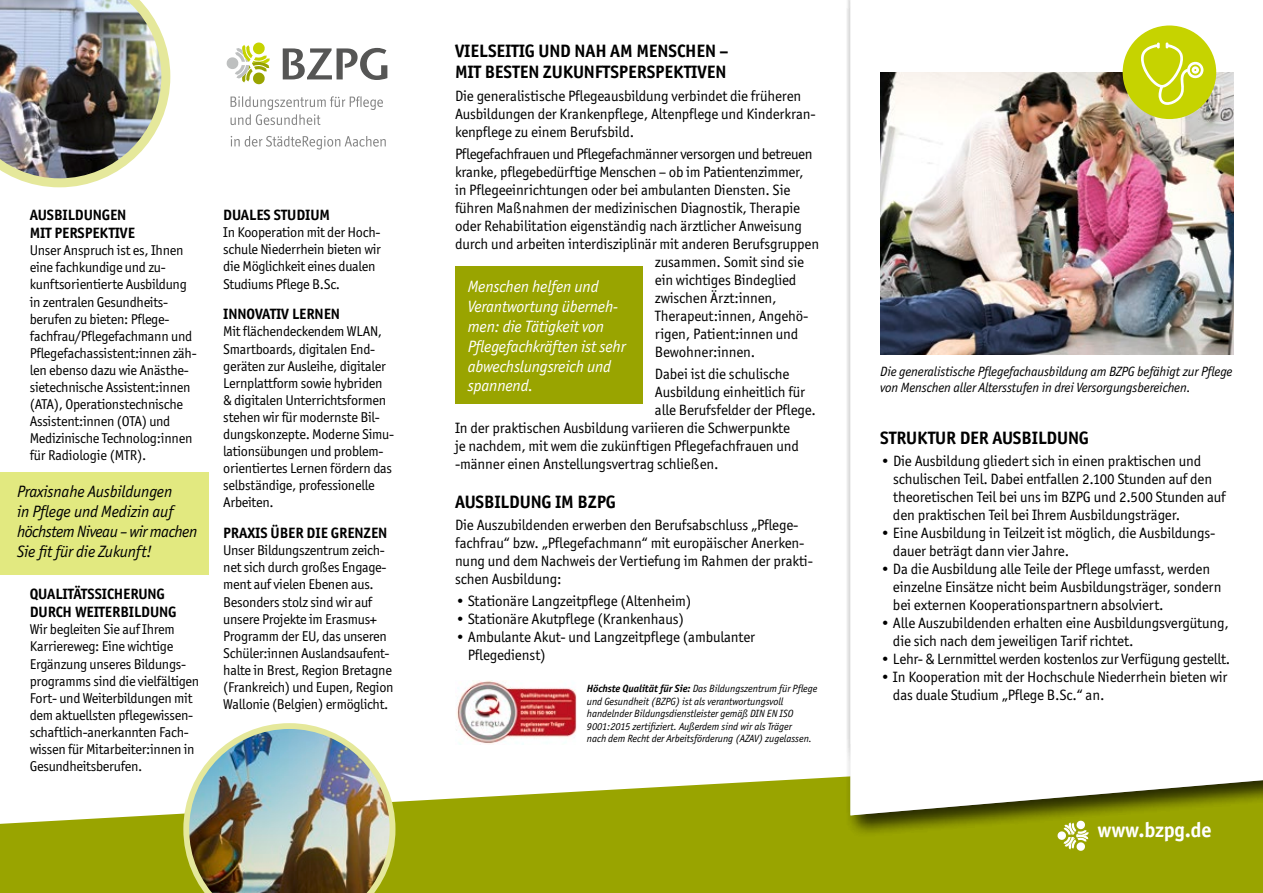
<style>
.page{position:relative;width:1263px;height:893px;background:#fff}
.page>*{position:absolute;margin:0;border:0;box-sizing:border-box;transform-origin:0 0}
.t1{font:700 21px "ITC Officina Sans";letter-spacing:-.01em;color:#fff}
.t2{font:700 18px/21.6px "ITC Officina Sans";letter-spacing:-.005em;color:#000}
.t3{font:italic 16.5px/19.8px "ITC Officina Sans";letter-spacing:-.01em;color:#fff}
.t4{font:italic 16.5px/19.8px "ITC Officina Sans";letter-spacing:-.01em;color:#000}
.t5{font:15px/18px "ITC Officina Sans";letter-spacing:-.01em;color:#000}
.t6{font:700 15px/18px "ITC Officina Sans";letter-spacing:-.005em;color:#000}
.t7{font:15px "ITC Officina Sans";letter-spacing:-.03em;color:#000}
.t8{font:14.25px/17.1px "ITC Officina Sans";letter-spacing:-.02em;color:#000}
.t9{font:italic 13.5px/16.2px "ITC Officina Sans";letter-spacing:-.01em;color:#000}
.t10{font:italic 10.5px/12.6px "ITC Officina Sans";letter-spacing:-.005em;color:#000}
.s1{font-weight:700}
</style>
<div class="page">
<svg style="left:0;top:776px;width:1263px;height:117px;fill:#99a400"></svg>
<img style="left:183px;top:723px;width:212px;height:170px">
<img style="left:0;top:0;width:170px;height:187px">
<div style="left:845px;top:0;width:418px;height:838px;background:#000;opacity:.5"></div>
<svg style="left:850px;top:0;width:413px;height:815px"></svg>
<div style="left:455px;top:267px;width:187px;height:137px;background:#99a400"></div>
<img style="left:880px;top:72px;width:353px;height:282px">
<svg style="left:1057px;top:821px;width:32px;height:30px"></svg>
<svg style="left:231px;top:136px;width:155px;height:13px"></svg>
<svg style="left:231px;top:96px;width:152px;height:29px"></svg>
<svg style="left:226px;top:43px;width:44px;height:41px"></svg>
<svg style="left:283px;top:48px;width:104px;height:32px"></svg>
<div style="left:0;top:472px;width:208px;height:102px;background:#e2e980"></div>
<div style="left:1123px;top:26px;width:93px;height:93px;background:#c6d300;border-radius:50%"></div>
<svg style="left:1141px;top:42px;width:62px;height:63px"></svg>
<img style="left:456px;top:680px;width:121px;height:64px">
<p class="t6" style="left:30px;top:206px;width:107px">AUSBILDUNGEN<br>MIT PERSPEKTIVE</p>
<p class="t8" style="left:30px;top:242px;width:168px">Unser Anspruch ist es, Ihnen eine fachkundige und zu&shy;kunftsorientierte Ausbildung in zentralen Gesundheits&shy;berufen zu bieten: Pflege&shy;fachfrau/Pflegefachmann und<br>Pflegefachassistent:innen zäh&shy;len ebenso dazu wie Anästhe&shy;sietechnische Assistent:innen (ATA), Operationstechnische<br>Assistent:innen (OTA) und<br>Medizinische Technolog:innen für Radiologie (MTR).</p>
<p class="t4" style="left:17px;top:482px;width:182px">Praxisnahe Ausbildungen<br>in Pflege und Medizin auf höchstem Niveau – wir machen<br>Sie fit für die Zukunft!</p>
<p class="t6" style="left:30px;top:585px;width:148px">QUALITÄTSSICHERUNG<br>DURCH WEITERBILDUNG</p>
<p class="t8" style="left:30px;top:621px;width:171px">Wir begleiten Sie auf Ihrem<br>Karriereweg: Eine wichtige<br>Ergänzung unseres Bildungs&shy;programms sind die vielfältigen<br>Fort- und Weiterbildungen mit dem aktuellsten pflegewissen&shy;schaftlich-anerkannten Fach&shy;wissen für Mitarbeiter:innen in<br>Gesundheitsberufen.</p>
<p class="t6" style="left:223px;top:206px;width:108px">DUALES STUDIUM</p>
<p class="t8" style="left:223px;top:224px;width:159px">In Kooperation mit der Hoch&shy;schule Niederrhein bieten wir die Möglichkeit eines dualen<br>Studiums Pflege B.Sc.</p>
<p class="t6" style="left:223px;top:305px;width:118px">INNOVATIV LERNEN</p>
<p class="t8" style="left:223px;top:323px;width:172px">Mit flächendeckendem WLAN,<br>Smartboards, digitalen End&shy;geräten zur Ausleihe, digitaler<br>Lernplattform sowie hybriden &amp; digitalen Unterrichtsformen stehen wir für modernste Bil&shy;dungskonzepte. Moderne Simu&shy;lationsübungen und problem&shy;orientiertes Lernen fördern das selbständige, professionelle<br>Arbeiten.</p>
<p class="t6" style="left:223px;top:524px;width:166px">PRAXIS ÜBER DIE GRENZEN</p>
<p class="t8" style="left:223px;top:542px;width:172px">Unser Bildungszentrum zeich&shy;net sich durch großes Engage&shy;ment auf vielen Ebenen aus.<br>Besonders stolz sind wir auf unsere Projekte im Erasmus+<br>Programm der EU, das unseren<br>Schüler:innen Auslandsaufent&shy;halte in Brest, Region Bretagne (Frankreich) und Eupen, Region<br>Wallonie (Belgien) ermöglicht.</p>
<p class="t2" style="left:455px;top:40px;width:275px">VIELSEITIG UND NAH AM MENSCHEN –<br>MIT BESTEN ZUKUNFTSPERSPEKTIVEN</p>
<p class="t5" style="left:455px;top:86px;width:362px">Die generalistische Pflegeausbildung verbindet die früheren<br>Ausbildungen der Krankenpflege, Altenpflege und Kinderkran&shy;kenpflege zu einem Berufsbild.</p>
<p class="t7" style="left:455px;top:145px;width:359px">Pflegefachfrauen und Pflegefachmänner versorgen und betreuen</p>
<p class="t5" style="left:455px;top:163px;width:350px">kranke, pflegebedürftige Menschen – ob im Patientenzimmer,</p>
<p class="t5" style="left:455px;top:181px;width:337px">in Pflegeeinrichtungen oder bei ambulanten Diensten. Sie</p>
<p class="t5" style="left:455px;top:199px;width:346px">führen Maßnahmen der medizinischen Diagnostik, Therapie</p>
<p class="t5" style="left:455px;top:217px;width:348px">oder Rehabilitation eigenständig nach ärztlicher Anweisung</p>
<p class="t5" style="left:455px;top:235px;width:366px">durch und arbeiten interdisziplinär mit anderen Berufsgruppen</p>
<p class="t5" style="left:655px;top:253px;width:151px">zusammen. Somit sind sie</p>
<p class="t5" style="left:655px;top:271px;width:143px">ein wichtiges Bindeglied</p>
<p class="t5" style="left:655px;top:289px;width:123px">zwischen Ärzt:innen,</p>
<p class="t5" style="left:655px;top:307px;width:155px">Therapeut:innen, Angehö-</p>
<p class="t5" style="left:655px;top:325px;width:145px">rigen, Patient:innen und</p>
<p class="t5" style="left:655px;top:343px;width:102px">Bewohner:innen.</p>
<p class="t5" style="left:655px;top:365px;width:136px">Dabei ist die schulische</p>
<p class="t5" style="left:655px;top:383px;width:152px">Ausbildung einheitlich für</p>
<p class="t5" style="left:655px;top:401px;width:163px">alle Berufsfelder der Pflege.</p>
<p class="t5" style="left:455px;top:419px;width:336px">In der praktischen Ausbildung variieren die Schwerpunkte</p>
<p class="t5" style="left:455px;top:437px;width:345px">je nachdem, mit wem die zukünftigen Pflegefachfrauen und</p>
<p class="t5" style="left:455px;top:455px;width:265px">-männer einen Anstellungsvertrag schließen.</p>
<p class="t2" style="left:455px;top:491px;width:162px">AUSBILDUNG IM BZPG</p>
<p class="t5" style="left:455px;top:516px;width:359px">Die Auszubildenden erwerben den Berufsabschluss „Pflege&shy;fachfrau“ bzw. „Pflegefachmann“ mit europäischer Anerken&shy;nung und dem Nachweis der Vertiefung im Rahmen der prakti&shy;schen Ausbildung:</p>
<p class="t5" style="left:455px;top:592px;width:238px">• Stationäre Langzeitpflege (Altenheim)</p>
<p class="t5" style="left:455px;top:610px;width:230px">• Stationäre Akutpflege (Krankenhaus)</p>
<p class="t5" style="left:468px;top:628px;width:289px;text-indent:-13px">• Ambulante Akut- und Langzeitpflege (ambulanter<br>Pflegedienst)</p>
<p class="t3" style="left:468px;top:277px;width:159px">Menschen helfen und<br>Verantwortung überneh&shy;men: die Tätigkeit von<br>Pflegefachkräften ist sehr abwechslungsreich und spannend.</p>
<p class="t10" style="left:587px;top:682px;width:232px"><span class="s1">Höchste Qualität für Sie:</span> Das Bildungszentrum für Pflege und Gesundheit (BZPG) ist als verantwortungsvoll handelnder Bildungsdienstleister gemäß DIN EN ISO 9001:2015 zertifiziert. Außerdem sind wir als Träger<br>nach dem Recht der Arbeitsförderung (AZAV) zugelassen.</p>
<p class="t9" style="left:880px;top:363px;width:354px">Die generalistische Pflegefachausbildung am BZPG befähigt zur Pflege von Menschen aller Altersstufen in drei Versorgungsbereichen.</p>
<p class="t2" style="left:880px;top:427px;width:210px">STRUKTUR DER AUSBILDUNG</p>
<p class="t5" style="left:893px;top:452px;width:334px;text-indent:-13px">• Die Ausbildung gliedert sich in einen praktischen und schulischen Teil. Dabei entfallen 2.100 Stunden auf den theoretischen Teil bei uns im BZPG und 2.500 Stunden auf den praktischen Teil bei Ihrem Ausbildungsträger.</p>
<p class="t5" style="left:893px;top:524px;width:324px;text-indent:-13px">• Eine Ausbildung in Teilzeit ist möglich, die Ausbildungs&shy;dauer beträgt dann vier Jahre.</p>
<p class="t5" style="left:893px;top:560px;width:330px;text-indent:-13px">• Da die Ausbildung alle Teile der Pflege umfasst, werden einzelne Einsätze nicht beim Ausbildungsträger, sondern bei externen Kooperationspartnern absolviert.</p>
<p class="t5" style="left:893px;top:614px;width:337px;text-indent:-13px">• Alle Auszubildenden erhalten eine Ausbildungsvergütung, die sich nach dem jeweiligen Tarif richtet.</p>
<p class="t5" style="left:880px;top:650px;width:351px">• Lehr- &amp; Lernmittel werden kostenlos zur Verfügung gestellt.</p>
<p class="t5" style="left:893px;top:668px;width:336px;text-indent:-13px">• In Kooperation mit der Hochschule Niederrhein bieten wir das duale Studium „Pflege B.Sc.“ an.</p>
<h1 class="t1" style="left:1097px;top:817px;width:115px">www.bzpg.de</h1>
</div>
